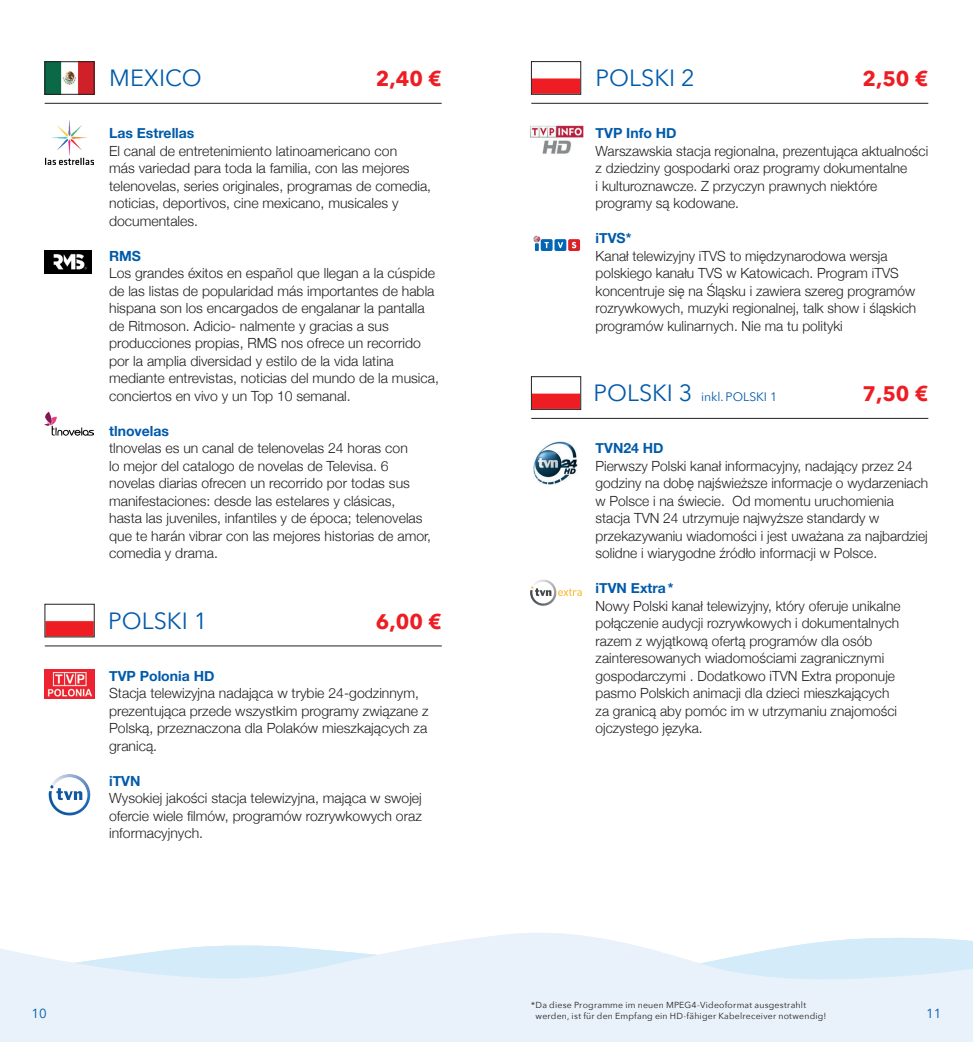
<style>
.page{position:relative;width:973px;height:1042px;background:#fff}
.page>*{position:absolute;margin:0;border:0;box-sizing:border-box;transform-origin:0 0}
.t1{font:23.45px "Avenir Next";color:#015aaa}
.t2{font:700 21px "Avenir Next";color:#ee1d23}
.t3{font:300 14px/17.5px "Helvetica Neue";color:#231f20}
.t4{font:700 14px "Helvetica Neue";color:#015aaa}
.t5{font:13.12px "Avenir Next";color:#015aaa}
.t6{font:12.25px "Avenir Next";color:#015aaa}
.t7{font:8.75px "Avenir Next";letter-spacing:.025em;color:#231f20}
.s1{font-size:23.45px}
</style>
<div class="page">
<svg style="left:0;top:933px;width:972px;height:109px;fill:#e9f2fa"></svg>
<hr style="left:45px;top:103px;width:396px;height:1px;background:#231f20">
<hr style="left:531px;top:103px;width:397px;height:1px;background:#231f20">
<hr style="left:531px;top:418px;width:397px;height:1px;background:#231f20">
<hr style="left:45px;top:645px;width:396px;height:1px;background:#231f20">
<img style="left:47px;top:63px;width:45px;height:30px">
<div style="left:45px;top:61px;width:49px;height:34px;border:1px solid #231f20"></div>
<img style="left:44px;top:411px;width:50px;height:25px">
<img style="left:46px;top:121px;width:48px;height:44px">
<img style="left:45px;top:251px;width:46px;height:23px">
<div style="left:45px;top:620px;width:49px;height:17px;background:#ee1d23;border:1px solid #fff"></div>
<div style="left:45px;top:604px;width:49px;height:33px;border:1px solid #231f20"></div>
<div style="left:531px;top:78px;width:50px;height:17px;background:#ee1d23"></div>
<div style="left:531px;top:61px;width:50px;height:34px;border:1px solid #231f20"></div>
<div style="left:531px;top:393px;width:50px;height:17px;background:#ee1d23"></div>
<div style="left:531px;top:376px;width:50px;height:34px;border:1px solid #231f20"></div>
<img style="left:45px;top:670px;width:49px;height:28px">
<img style="left:50px;top:774px;width:20px;height:14px">
<img style="left:530px;top:125px;width:54px;height:29px">
<div style="left:568px;top:239px;width:12px;height:12px;background:#da2128;border-radius:2px"></div>
<svg style="left:572px;top:242px;width:4px;height:6px"></svg>
<div style="left:554px;top:239px;width:12px;height:12px;background:#0166b3;border-radius:2px"></div>
<svg style="left:557px;top:242px;width:6px;height:6px"></svg>
<div style="left:540px;top:239px;width:12px;height:12px;background:#0166b3;border-radius:2px"></div>
<svg style="left:533px;top:236px;width:15px;height:15px"></svg>
<img style="left:533px;top:441px;width:44px;height:43px">
<img style="left:530px;top:580px;width:27px;height:26px">
<svg style="left:531px;top:586px;width:20px;height:10px"></svg>
<svg style="left:558px;top:588px;width:23px;height:8px"></svg>
<h1 class="t1" style="left:109px;top:58px;width:94px">MEXICO</h1>
<h2 class="t2" style="left:376px;top:60px;width:67px">2,40 €</h2>
<p class="t4" style="left:109px;top:122px;width:87px">Las Estrellas</p>
<p class="t3" style="left:109px;top:141px;width:323px">El canal de entretenimiento latinoamericano con<br>más variedad para toda la familia, con las mejores telenovelas, series originales, programas de comedia, noticias, deportivos, cine mexicano, musicales y documentales.</p>
<p class="t4" style="left:109px;top:245px;width:33px">RMS</p>
<p class="t3" style="left:109px;top:264px;width:331px">Los grandes éxitos en español que llegan a la cúspide de las listas de popularidad más importantes de habla hispana son los encargados de engalanar la pantalla de Ritmoson. Adicio- nalmente y gracias a sus producciones propias, RMS nos ofrece un recorrido por la amplia diversidad y estilo de la vida latina mediante entrevistas, noticias del mundo de la musica, conciertos en vivo y un Top 10 semanal.</p>
<p class="t4" style="left:109px;top:420px;width:61px">tlnovelas</p>
<p class="t3" style="left:109px;top:439px;width:323px">tlnovelas es un canal de telenovelas 24 horas con<br>lo mejor del catalogo de novelas de Televisa. 6 novelas diarias ofrecen un recorrido por todas sus manifestaciones: desde las estelares y clásicas, hasta las juveniles, infantiles y de época; telenovelas que te harán vibrar con las mejores historias de amor, comedia y drama.</p>
<h1 class="t1" style="left:108px;top:600px;width:101px">POLSKI 1</h1>
<h2 class="t2" style="left:376px;top:603px;width:67px">6,00 €</h2>
<p class="t4" style="left:109px;top:665px;width:107px">TVP Polonia HD</p>
<p class="t3" style="left:109px;top:684px;width:321px">Stacja telewizyjna nadająca w trybie 24-godzinnym, prezentująca przede wszystkim programy związane z Polską, przeznaczona dla Polaków mieszkających za granicą.</p>
<p class="t4" style="left:109px;top:770px;width:33px">iTVN</p>
<p class="t3" style="left:109px;top:789px;width:314px;text-align:justify">Wysokiej jakości stacja telewizyjna, mająca w swojej ofercie wiele filmów, programów rozrywkowych oraz informacyjnych.</p>
<h1 class="t1" style="left:595px;top:58px;width:101px">POLSKI 2</h1>
<h2 class="t2" style="left:862px;top:60px;width:67px">2,50 €</h2>
<p class="t4" style="left:595px;top:122px;width:82px">TVP Info HD</p>
<p class="t3" style="left:595px;top:141px;width:334px">Warszawskia stacja regionalna, prezentująca aktualności z dziedziny gospodarki oraz programy dokumentalne<br>i kulturoznawcze. Z przyczyn prawnych niektóre programy są kodowane.</p>
<p class="t4" style="left:595px;top:227px;width:37px">iTVS*</p>
<p class="t3" style="left:595px;top:246px;width:322px">Kanał telewizyjny iTVS to międzynarodowa wersja polskiego kanału TVS w Katowicach. Program iTVS koncentruje się na Śląsku i zawiera szereg programów rozrywkowych, muzyki regionalnej, talk show i śląskich programów kulinarnych. Nie ma tu polityki</p>
<p class="t6" style="left:593px;top:386px;width:185px"><span class="s1">POLSKI 3</span> inkl. POLSKI 1</p>
<h2 class="t2" style="left:862px;top:375px;width:67px">7,50 €</h2>
<p class="t4" style="left:595px;top:437px;width:69px">TVN24 HD</p>
<p class="t3" style="left:595px;top:456px;width:334px">Pierwszy Polski kanał informacyjny, nadający przez 24 godziny na dobę najświeższe informacje o wydarzeniach w Polsce i na świecie. Od momentu uruchomienia stacja TVN 24 utrzymuje najwyższe standardy w przekazywaniu wiadomości i jest uważana za najbardziej solidne i wiarygodne źródło informacji w Polsce.</p>
<p class="t4" style="left:595px;top:577px;width:79px">iTVN Extra*</p>
<p class="t3" style="left:595px;top:596px;width:306px">Nowy Polski kanał telewizyjny, który oferuje unikalne połączenie audycji rozrywkowych i dokumentalnych razem z wyjątkową ofertą programów dla osób zainteresowanych wiadomościami zagranicznymi gospodarczymi . Dodatkowo iTVN Extra proponuje pasmo Polskich animacji dla dzieci mieszkających za granicą aby pomóc im w utrzymaniu znajomości ojczystego języka.</p>
<p class="t7" style="left:531px;top:998px;width:276px">*Da diese Programme im neuen MPEG4-Videoformat ausgestrahlt</p>
<p class="t5" style="left:32px;top:1003px;width:17px">10</p>
<p class="t7" style="left:535px;top:1008px;width:292px">werden, ist für den Empfang ein HD-fähiger Kabelreceiver notwendig!</p>
<p class="t5" style="left:925px;top:1003px;width:17px">11</p>
</div>
